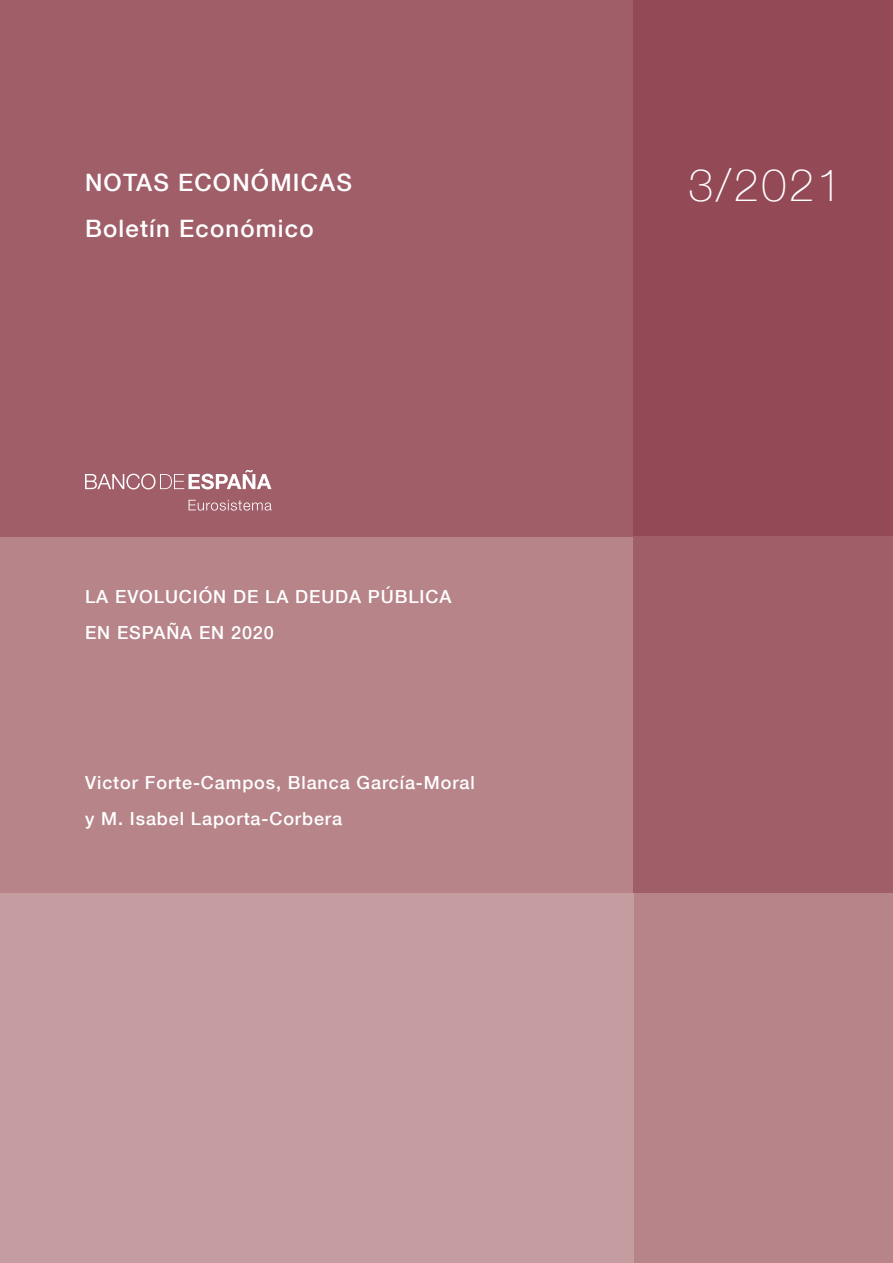
<style>
.page{position:relative;width:893px;height:1263px;background:#fff}
.page>*{position:absolute;margin:0;border:0;box-sizing:border-box;transform-origin:0 0}
.Fecha{font:100 45px "Bd E Neue Helvetica";color:#fff}
.Boletín_económico{font:500 24px "Bd E Neue Helvetica";letter-spacing:.05em;color:#fff}
.Artículos_Analíticos{font:500 24px "Bd E Neue Helvetica";letter-spacing:.05em;color:#fff}
.Autores{font:500 18px/36px "Bd E Neue Helvetica";letter-spacing:.05em;color:#fff}
.Título_artículo{font:500 18px/36px "Bd E Neue Helvetica";letter-spacing:.05em;color:#fff}
</style>
<div class="page">
<div style="left:0;top:536px;width:634px;height:357px;background:#b68489"></div>
<div style="left:0;top:0;width:634px;height:536px;background:#a05e68"></div>
<div style="left:634px;top:0;width:259px;height:536px;background:#944957"></div>
<div style="left:634px;top:536px;width:259px;height:357px;background:#a05e68"></div>
<div style="left:634px;top:893px;width:259px;height:370px;background:#b68489"></div>
<div style="left:0;top:893px;width:634px;height:370px;background:#c59c9f"></div>
<svg style="left:189px;top:500px;width:83px;height:11px"></svg>
<svg style="left:85px;top:470px;width:186px;height:19px"></svg>
<p class="Artículos_Analíticos" style="left:85px;top:168px;width:268px">NOTAS ECONÓMICAS</p>
<p class="Boletín_económico" style="left:85px;top:214px;width:230px">Boletín Económico</p>
<p class="Título_artículo" style="left:85px;top:578px;width:368px">LA EVOLUCIÓN DE LA DEUDA PÚBLICA<br>EN ESPAÑA EN 2020</p>
<p class="Autores" style="left:85px;top:764px;width:391px">Victor Forte-Campos, Blanca García-Moral y M. Isabel Laporta-Corbera</p>
<p class="Fecha" style="left:688px;top:158px;width:155px">3/2021</p>
</div>
